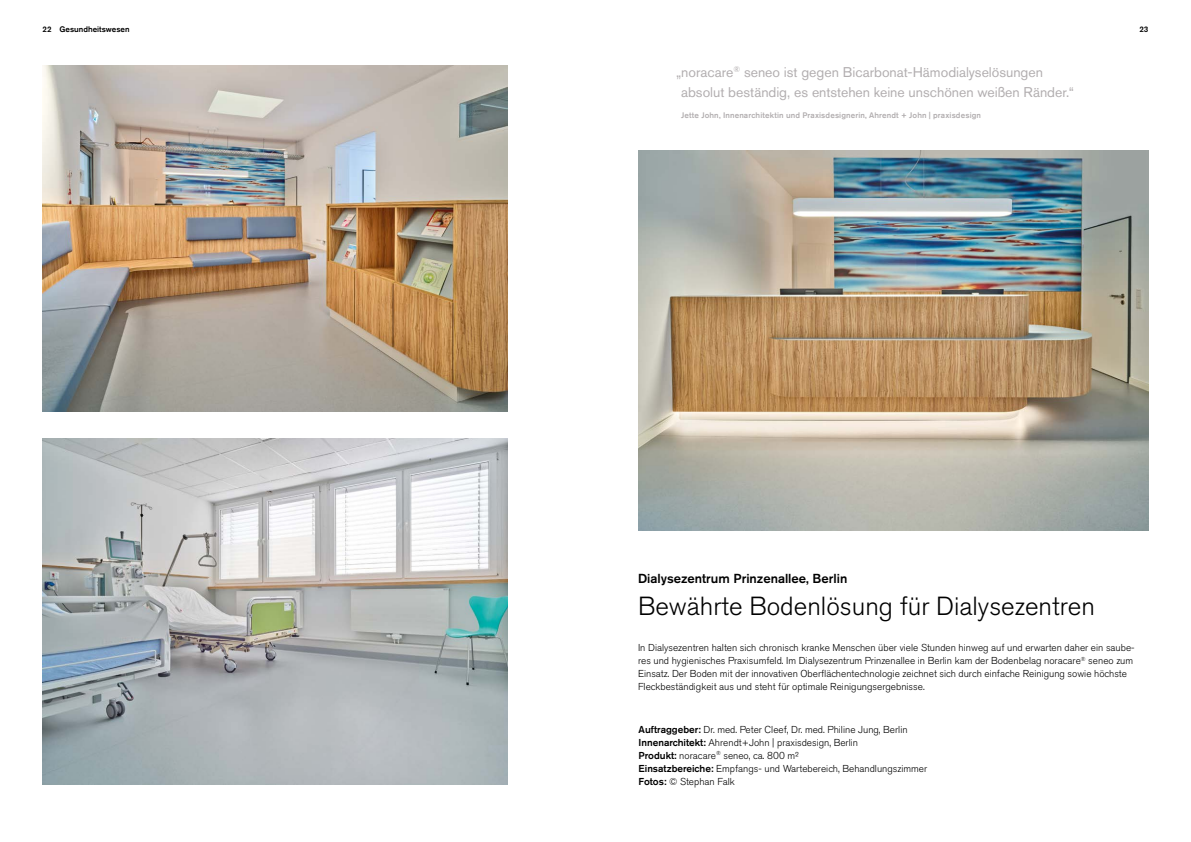
<style>
.page{position:relative;width:1191px;height:842px;background:#fff}
.page>*{position:absolute;margin:0;border:0;box-sizing:border-box;transform-origin:0 0}
.t1{font:300 26px "Akzidenz Grotesk Pro";color:#000}
.t2{font:14px/20px "Akzidenz Grotesk Pro";color:#9f9a9c}
.t3{font:500 13px "Akzidenz Grotesk Pro";color:#000}
.t4{font:300 10px/13px "Akzidenz Grotesk Pro";color:#000}
.t5{font:500 8px "Akzidenz Grotesk Pro";letter-spacing:.015em;color:#9f9a9c}
.t6{font:500 8px "Akzidenz Grotesk Pro";color:#000}
.s1{font-weight:500}
</style>
<div class="page">
<img style="left:638px;top:150px;width:510px;height:380px">
<img style="left:43px;top:438px;width:464px;height:346px">
<img style="left:43px;top:65px;width:464px;height:346px">
<p class="t6" style="left:43px;top:24px;width:88px">22 Gesundheitswesen</p>
<p class="t6" style="left:1139px;top:24px;width:10px">23</p>
<h2 class="t2" style="left:681px;top:62px;width:394px;text-indent:-5px">„noracare<sup>®</sup> seneo ist gegen Bicarbonat-Hämodialyselösungen absolut beständig, es entstehen keine unschönen weißen Ränder.“</h2>
<p class="t5" style="left:681px;top:110px;width:301px">Jette John, Innenarchitektin und Praxisdesignerin, Ahrendt + John | praxisdesign</p>
<h3 class="t3" style="left:638px;top:570px;width:211px">Dialysezentrum Prinzenallee, Berlin</h3>
<h1 class="t1" style="left:638px;top:589px;width:458px">Bewährte Bodenlösung für Dialysezentren</h1>
<p class="t4" style="left:638px;top:641px;width:498px">In Dialysezentren halten sich chronisch kranke Menschen über viele Stunden hinweg auf und erwarten daher ein saube&shy;res und hygienisches Praxisumfeld. Im Dialysezentrum Prinzenallee in Berlin kam der Bodenbelag noracare<sup>®</sup> seneo zum Einsatz. Der Boden mit der innovativen Oberflächentechnologie zeichnet sich durch einfache Reinigung sowie höchste Fleckbeständigkeit aus und steht für optimale Reinigungsergebnisse.</p>
<p class="t4" style="left:638px;top:723px;width:290px"><span class="s1">Auftraggeber:</span> Dr. med. Peter Cleef, Dr. med. Philine Jung, Berlin <span class="s1">Innenarchitekt:</span> Ahrendt+John | praxisdesign, Berlin<br><span class="s1">Produkt:</span> noracare<sup>®</sup> seneo, ca. 800 m²<br><span class="s1">Einsatzbereiche:</span> Empfangs- und Wartebereich, Behandlungszimmer <span class="s1">Fotos:</span> © Stephan Falk</p>
</div>
